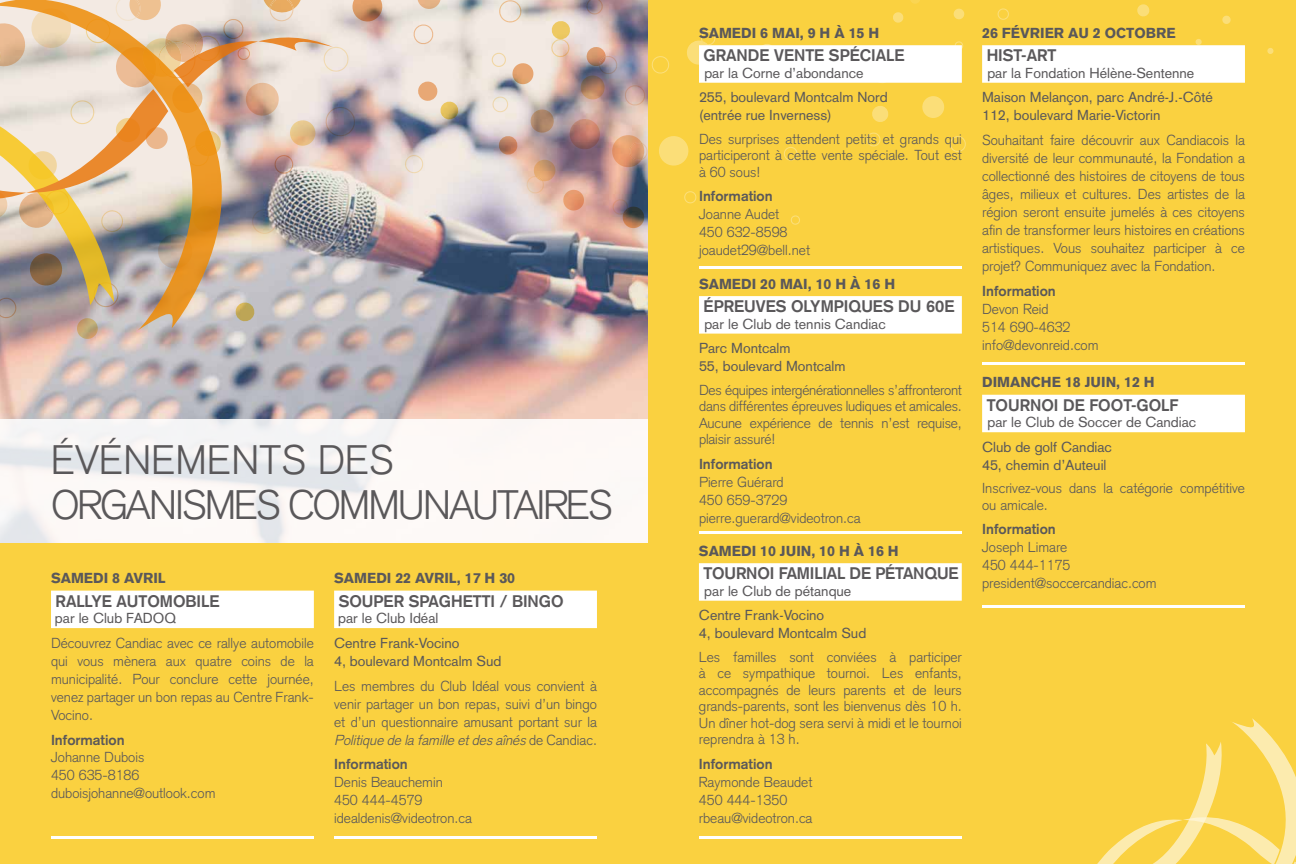
<style>
.page{position:relative;width:1296px;height:864px;background:#fff}
.page>*{position:absolute;margin:0;border:0;box-sizing:border-box;transform-origin:0 0}
.t1{font:300 40.5px/45px "Akzidenz Grotesk";letter-spacing:-.05em;color:#5a585a}
.t2{font:700 16.5px "Akzidenz Grotesk";color:#5a585a}
.t3{font:300 14.25px/18px "Akzidenz Grotesk";color:#5a585a}
.t4{font:14.25px/24.8px "Akzidenz Grotesk";color:#5a585a}
.t5{font:900 14.25px "Akzidenz Grotesk";color:#5a585a}
.t6{font:700 14.25px "Akzidenz Grotesk";color:#5a585a}
.s1{font-style:italic}
</style>
<div class="page">
<div style="left:0;top:529px;width:649px;height:335px;background:#fad140"></div>
<img style="left:0;top:0;width:648px;height:419px">
<div style="left:334px;top:591px;width:263px;height:37px;background:#fff"></div>
<div style="left:51px;top:591px;width:263px;height:37px;background:#fff"></div>
<svg style="left:0;top:419px;width:648px;height:124px;fill:#fdf8f6"></svg>
<hr style="left:334px;top:836px;width:263px;height:3px;background:#fff">
<hr style="left:51px;top:836px;width:263px;height:3px;background:#fff">
<svg style="left:498px;top:0;width:25px;height:24px"></svg>
<svg style="left:413px;top:23px;width:21px;height:22px"></svg>
<svg style="left:586px;top:0;width:17px;height:15px"></svg>
<svg style="left:624px;top:84px;width:22px;height:23px"></svg>
<svg style="left:492px;top:96px;width:17px;height:17px"></svg>
<svg style="left:405px;top:155px;width:18px;height:18px"></svg>
<svg style="left:416px;top:0;width:26px;height:10px"></svg>
<svg style="left:417px;top:80px;width:42px;height:41px;background:#e4d0b6"></svg>
<svg style="left:492px;top:53px;width:43px;height:33px"></svg>
<svg style="left:526px;top:158px;width:59px;height:54px;background:#d2a898"></svg>
<svg style="left:498px;top:135px;width:21px;height:21px"></svg>
<svg style="left:529px;top:108px;width:26px;height:26px"></svg>
<svg style="left:550px;top:20px;width:21px;height:38px"></svg>
<svg style="left:579px;top:46px;width:39px;height:55px;background:#a48a86"></svg>
<svg style="left:568px;top:117px;width:34px;height:34px"></svg>
<svg style="left:612px;top:199px;width:34px;height:31px"></svg>
<svg style="left:610px;top:133px;width:38px;height:36px"></svg>
<img style="left:0;top:0;width:384px;height:340px">
<div style="left:648px;top:0;width:648px;height:864px;background:#fad140"></div>
<div style="left:699px;top:296px;width:263px;height:38px;background:#fff"></div>
<div style="left:982px;top:395px;width:263px;height:37px;background:#fff"></div>
<hr style="left:982px;top:605px;width:263px;height:3px;background:#fff">
<hr style="left:699px;top:531px;width:263px;height:3px;background:#fff">
<hr style="left:699px;top:836px;width:263px;height:3px;background:#fff">
<hr style="left:699px;top:266px;width:263px;height:3px;background:#fff">
<hr style="left:982px;top:362px;width:263px;height:3px;background:#fff">
<svg style="left:651px;top:56px;width:19px;height:18px"></svg>
<svg style="left:684px;top:191px;width:13px;height:13px"></svg>
<svg style="left:866px;top:132px;width:15px;height:15px"></svg>
<svg style="left:784px;top:147px;width:14px;height:14px"></svg>
<svg style="left:950px;top:136px;width:16px;height:16px"></svg>
<svg style="left:998px;top:8px;width:11px;height:12px"></svg>
<svg style="left:790px;top:215px;width:10px;height:10px"></svg>
<svg style="left:955px;top:41px;width:9px;height:8px"></svg>
<svg style="left:659px;top:136px;width:30px;height:30px"></svg>
<svg style="left:687px;top:30px;width:29px;height:35px"></svg>
<svg style="left:922px;top:96px;width:22px;height:22px"></svg>
<svg style="left:872px;top:106px;width:17px;height:16px"></svg>
<svg style="left:893px;top:12px;width:11px;height:11px"></svg>
<svg style="left:911px;top:0;width:9px;height:4px"></svg>
<div style="left:954px;top:9px;width:10px;height:10px;background:#fbde78;border-radius:50%"></div>
<svg style="left:1137px;top:4px;width:13px;height:13px"></svg>
<svg style="left:1222px;top:15px;width:9px;height:9px"></svg>
<svg style="left:1267px;top:48px;width:7px;height:6px"></svg>
<svg style="left:1195px;top:39px;width:7px;height:6px"></svg>
<div style="left:699px;top:563px;width:263px;height:38px;background:#fff"></div>
<div style="left:699px;top:45px;width:263px;height:38px;background:#fff"></div>
<div style="left:982px;top:45px;width:263px;height:38px;background:#fff"></div>
<svg style="left:1097px;top:718px;width:199px;height:146px"></svg>
<h1 class="t1" style="left:51px;top:437px;width:563px">ÉVÉNEMENTS DES<br>ORGANISMES COMMUNAUTAIRES</h1>
<p class="t5" style="left:51px;top:570px;width:116px">SAMEDI 8 AVRIL</p>
<p class="t2" style="left:56px;top:591px;width:165px">RALLYE AUTOMOBILE</p>
<p class="t4" style="left:55px;top:606px;width:123px">par le Club FADOQ</p>
<p class="t3" style="left:51px;top:634px;width:264px;text-align:justify">Découvrez Candiac avec ce rallye automobile qui vous mènera aux quatre coins de la municipalité. Pour conclure cette journée, venez partager un bon repas au Centre Frank-Vocino.</p>
<p class="t6" style="left:51px;top:731px;width:75px">Information</p>
<p class="t3" style="left:51px;top:749px;width:166px">Johanne Dubois<br>450 635-8186 duboisjohanne@outlook.com</p>
<p class="t5" style="left:334px;top:570px;width:183px">SAMEDI 22 AVRIL, 17 H 30</p>
<p class="t2" style="left:339px;top:591px;width:227px">SOUPER SPAGHETTI / BINGO</p>
<p class="t4" style="left:334px;top:606px;width:127px">par le Club Idéal<br>Centre Frank-Vocino</p>
<p class="t4" style="left:334px;top:648px;width:169px">4, boulevard Montcalm Sud</p>
<p class="t3" style="left:334px;top:677px;width:264px;text-align:justify">Les membres du Club Idéal vous convient à venir partager un bon repas, suivi d’un bingo et d’un questionnaire amusant portant sur la <span class="s1">Politique de la famille etdesaînés</span>d e C a n d i a c .</p>
<p class="t6" style="left:334px;top:756px;width:75px">Information</p>
<p class="t3" style="left:334px;top:773px;width:139px">Denis Beauchemin<br>450 444-4579 idealdenis@videotron.ca</p>
<p class="t5" style="left:699px;top:24px;width:182px">SAMEDI 6 MAI, 9 H À 15 H</p>
<p class="t2" style="left:704px;top:46px;width:202px">GRANDE VENTE SPÉCIALE</p>
<p class="t4" style="left:699px;top:60px;width:190px;text-indent:5px">par la Corne d’abondance<br>255, boulevard Montcalm Nord</p>
<p class="t4" style="left:699px;top:103px;width:134px">(entrée rue Inverness)</p>
<p class="t3" style="left:699px;top:131px;width:264px;line-height:16.5px;text-align:justify">Des surprises attendent petits et grands qui participeront à cette vente spéciale. Tout est à 60 sous!</p>
<p class="t6" style="left:699px;top:188px;width:75px">Information</p>
<p class="t3" style="left:699px;top:205px;width:112px">Joanne Audet<br>450 632-8598 joaudet29@bell.net</p>
<p class="t5" style="left:699px;top:275px;width:198px">SAMEDI 20 MAI, 10 H À 16 H</p>
<p class="t2" style="left:704px;top:296px;width:252px">ÉPREUVES OLYMPIQUES DU 60E</p>
<p class="t4" style="left:699px;top:311px;width:188px;text-indent:5px">par le Club de tennis Candiac<br>Parc Montcalm</p>
<p class="t4" style="left:699px;top:354px;width:148px">55, boulevard Montcalm</p>
<p class="t3" style="left:699px;top:381px;width:264px;line-height:16.5px;text-align:justify">Des équipes intergénérationnelles s’affronteront dans différentes épreuves ludiques et amicales.<br>Aucune expérience de tennis n’est requise, plaisir assuré!</p>
<p class="t6" style="left:699px;top:455px;width:75px">Information</p>
<p class="t3" style="left:699px;top:473px;width:163px">Pierre Guérard<br>450 659-3729 pierre.guerard@videotron.ca</p>
<p class="t5" style="left:699px;top:542px;width:201px">SAMEDI 10 JUIN, 10 H À 16 H</p>
<p class="t2" style="left:704px;top:564px;width:257px">TOURNOI FAMILIAL DE PÉTANQUE</p>
<p class="t4" style="left:699px;top:578px;width:154px;text-indent:5px">par le Club de pétanque<br>Centre Frank-Vocino</p>
<p class="t4" style="left:699px;top:621px;width:169px">4, boulevard Montcalm Sud</p>
<p class="t3" style="left:699px;top:649px;width:264px;line-height:16.5px;text-align:justify">Les familles sont conviées à participer à ce sympathique tournoi. Les enfants, accompagnés de leurs parents et de leurs grands-parents, sont les bienvenus dès 10 h.<br>Un dîner hot-dog sera servi à midi et le tournoi reprendra à 13 h.</p>
<p class="t6" style="left:699px;top:755px;width:75px">Information</p>
<p class="t3" style="left:699px;top:773px;width:115px">Raymonde Beaudet<br>450 444-1350 rbeau@videotron.ca</p>
<p class="t5" style="left:982px;top:24px;width:195px">26 FÉVRIER AU 2 OCTOBRE</p>
<p class="t2" style="left:987px;top:46px;width:71px">HIST-ART</p>
<p class="t4" style="left:982px;top:60px;width:232px;text-indent:5px">par la Fondation Hélène-Sentenne<br>Maison Melançon, parc André-J.-Côté</p>
<p class="t4" style="left:982px;top:103px;width:180px">112, boulevard Marie-Victorin</p>
<p class="t3" style="left:982px;top:131px;width:264px;text-align:justify">Souhaitant faire découvrir aux Candiacois la diversité de leur communauté, la Fondation a collectionné des histoires de citoyens de tous âges, milieux et cultures. Des artistes de la région seront ensuite jumelés à ces citoyens afin de transformer leurs histoires en créations artistiques. Vous souhaitez participer à ce projet? Communiquez avec la Fondation.</p>
<p class="t6" style="left:982px;top:282px;width:75px">Information</p>
<p class="t3" style="left:982px;top:300px;width:118px">Devon Reid<br>514 690-4632 info@devonreid.com</p>
<p class="t5" style="left:982px;top:374px;width:174px">DIMANCHE 18 JUIN, 12 H</p>
<p class="t2" style="left:987px;top:395px;width:193px">TOURNOI DE FOOT-GOLF</p>
<p class="t4" style="left:982px;top:410px;width:216px;text-indent:5px">par le Club de Soccer de Candiac<br>Club de golf Candiac</p>
<p class="t4" style="left:982px;top:453px;width:126px">45, chemin d’Auteuil</p>
<p class="t3" style="left:982px;top:480px;width:264px;line-height:16.5px">Inscrivez-vous dans la catégorie compétitive ou amicale.</p>
<p class="t6" style="left:982px;top:521px;width:75px">Information</p>
<p class="t3" style="left:982px;top:539px;width:176px">Joseph Limare<br>450 444-1175 president@soccercandiac.com</p>
</div>
